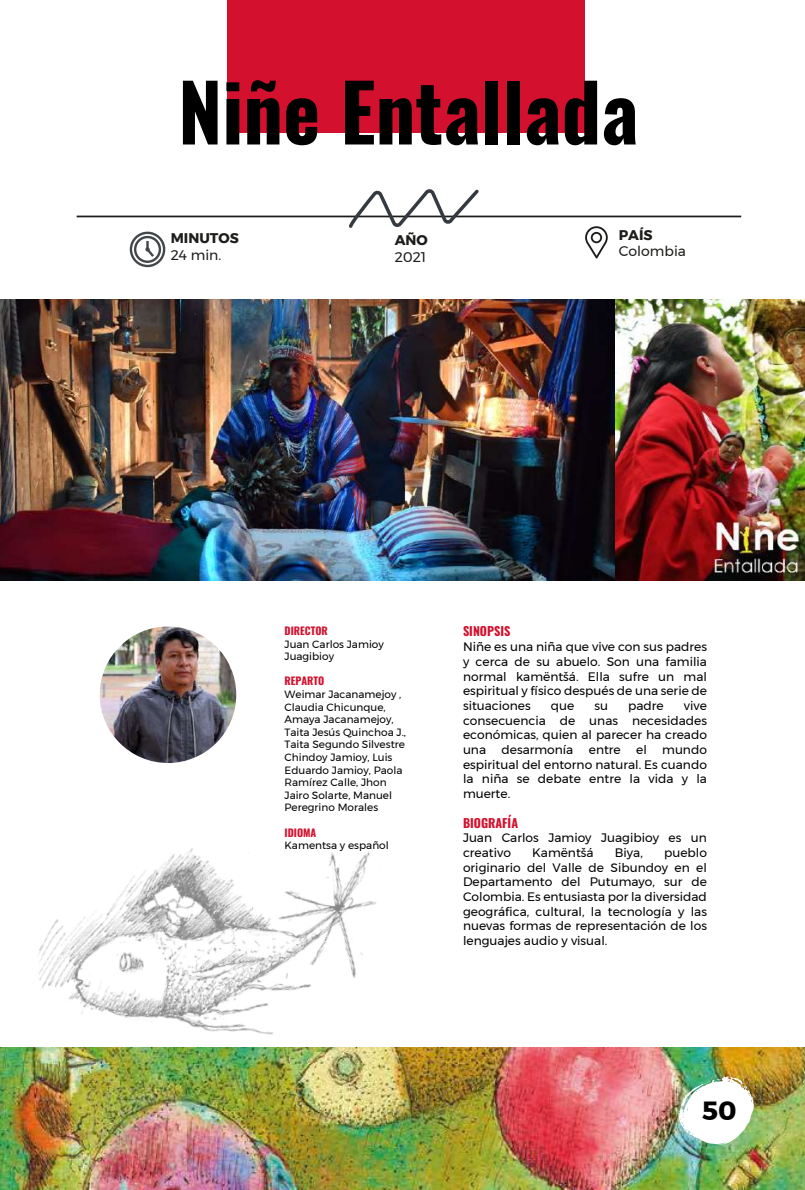
<style>
.page{position:relative;width:805px;height:1190px;background:#fff}
.page>*{position:absolute;margin:0;border:0;box-sizing:border-box;transform-origin:0 0}
.t1{font:78.75px "Oswald";color:#000}
.t2{font:700 26.25px "Montserrat";color:#000}
.t3{font:14px "Montserrat";color:#1d1d1b}
.t4{font:700 14px "Montserrat";color:#1d1d1b}
.t5{font:12.25px/14.7px "Montserrat";color:#000;text-align:justify}
.t6{font:12.25px "Oswald";color:#d3112e}
.t7{font:10.5px/12.6px "Montserrat";color:#000}
.t8{font:10.5px "Oswald";color:#d3112e}
</style>
<div class="page">
<div style="left:227px;top:0;width:357px;height:133px;background:#d3112e"></div>
<img style="left:0;top:1047px;width:805px;height:143px">
<svg style="left:585px;top:226px;width:23px;height:32px"></svg>
<img style="left:0;top:299px;width:618px;height:282px">
<img style="left:616px;top:300px;width:189px;height:281px">
<hr style="left:77px;top:216px;width:664px;height:1px;background:#1d1d1b">
<div style="left:134px;top:236px;width:27px;height:27px;border:2px solid #42474a;border-radius:50%"></div>
<div style="left:130px;top:232px;width:35px;height:35px;border:2px solid #42474a;border-radius:50%"></div>
<svg style="left:145px;top:239px;width:11px;height:21px"></svg>
<img style="left:100px;top:626px;width:136px;height:137px;border-radius:68px">
<img style="left:679px;top:1076px;width:75px;height:69px">
<svg style="left:347px;top:189px;width:135px;height:39px"></svg>
<img style="left:23px;top:848px;width:376px;height:228px">
<h1 class="t1" style="left:178px;top:42px;width:462px">Niñe Entallada</h1>
<p class="t4" style="left:171px;top:227px;width:69px">MINUTOS</p>
<p class="t3" style="left:171px;top:244px;width:52px">24 min.</p>
<p class="t4" style="left:395px;top:229px;width:35px">AÑO</p>
<p class="t3" style="left:395px;top:246px;width:33px">2021</p>
<p class="t4" style="left:619px;top:223px;width:35px">PAÍS</p>
<p class="t3" style="left:619px;top:241px;width:69px">Colombia</p>
<p class="t8" style="left:285px;top:621px;width:45px">DIRECTOR</p>
<p class="t7" style="left:285px;top:638px;width:101px">Juan Carlos Jamioy<br>Juagibioy</p>
<p class="t8" style="left:285px;top:672px;width:41px">REPARTO</p>
<p class="t7" style="left:285px;top:688px;width:123px">Weimar Jacanamejoy ,<br>Claudia Chicunque,<br>Amaya Jacanamejoy,<br>Taita Jesús Quinchoa J.,<br>Taita Segundo Silvestre<br>Chindoy Jamioy, Luis<br>Eduardo Jamioy, Paola<br>Ramírez Calle, Jhon<br>Jairo Solarte, Manuel<br>Peregrino Morales</p>
<p class="t8" style="left:285px;top:823px;width:33px">IDIOMA</p>
<p class="t7" style="left:285px;top:839px;width:106px">Kamentsa y español</p>
<p class="t6" style="left:463px;top:621px;width:49px">SINOPSIS</p>
<p class="t5" style="left:463px;top:639px;width:245px">Niñe es una niña que vive con sus padres y cerca de su abuelo. Son una familia normal kamëntšá. Ella sufre un mal espiritual y físico después de una serie de situaciones</p>
<p class="t5" style="left:551px;top:698px;width:25px">que</p>
<p class="t5" style="left:594px;top:698px;width:15px">su</p>
<p class="t5" style="left:628px;top:698px;width:37px">padre</p>
<p class="t5" style="left:463px;top:698px;width:245px;text-indent:221px">vive consecuencia de unas necesidades económicas, quien al parecer ha creado una</p>
<p class="t5" style="left:502px;top:742px;width:73px">desarmonía</p>
<p class="t5" style="left:589px;top:742px;width:34px">entre</p>
<p class="t5" style="left:636px;top:742px;width:12px">el</p>
<p class="t5" style="left:463px;top:742px;width:245px;text-indent:199px">mundo espiritual del entorno natural. Es cuando la niña se debate entre la vida y la muerte.</p>
<p class="t6" style="left:463px;top:812px;width:57px">BIOGRAFÍA</p>
<p class="t5" style="left:463px;top:830px;width:245px">Juan Carlos Jamioy Juagibioy es un creativo</p>
<p class="t5" style="left:532px;top:845px;width:63px">Kamëntšá</p>
<p class="t5" style="left:615px;top:845px;width:29px">Biya,</p>
<p class="t5" style="left:463px;top:845px;width:245px;text-indent:201px">pueblo originario del Valle de Sibundoy en el Departamento del Putumayo, sur de Colombia. Es entusiasta por la diversidad geográfica, cultural, la tecnología y las nuevas formas de representación de los lenguajes audio y visual.</p>
<h2 class="t2" style="left:702px;top:1090px;width:36px">50</h2>
</div>
